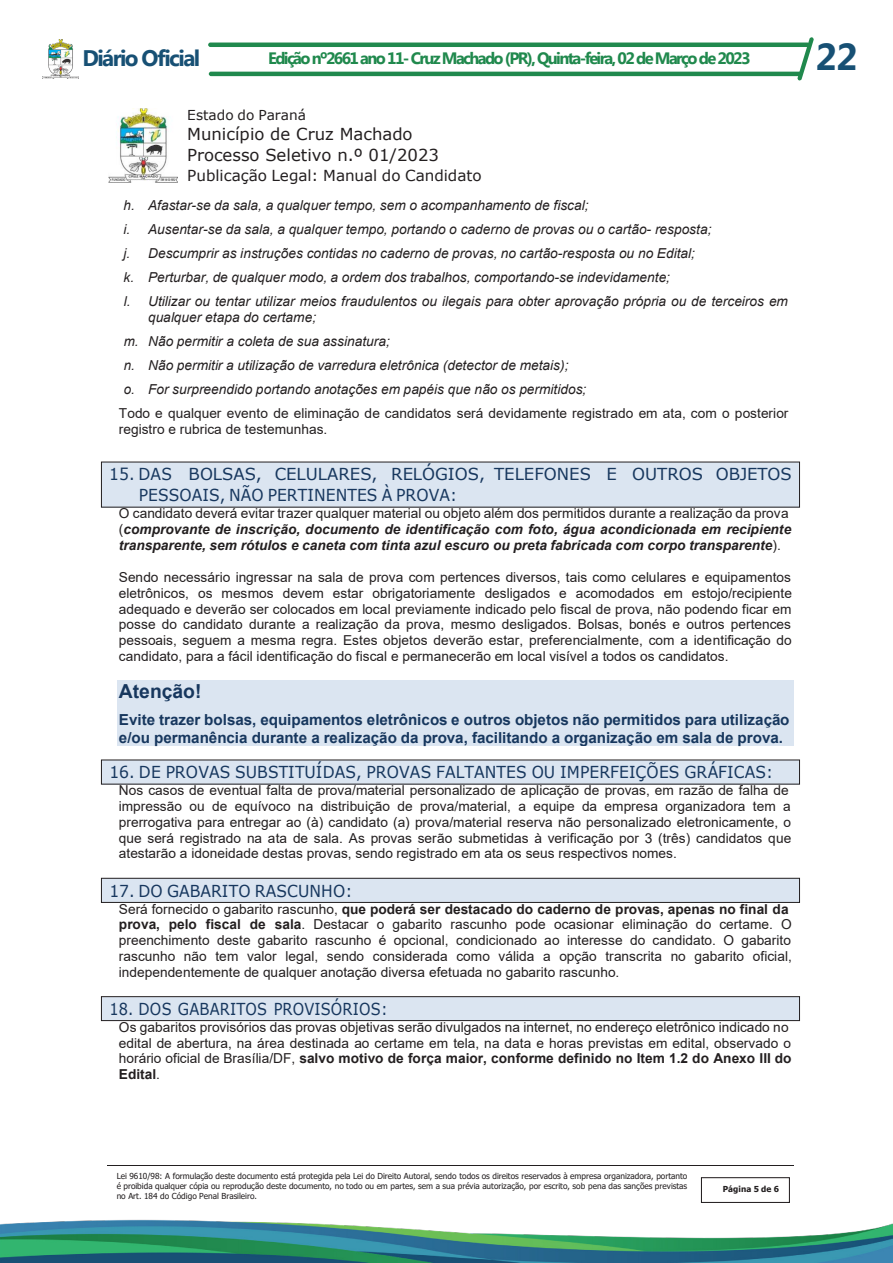
<style>
.page{position:relative;width:893px;height:1263px;background:#fff}
.page>*{position:absolute;margin:0;border:0;box-sizing:border-box;transform-origin:0 0}
.t1{font:700 37.5px "Myanmar Text";color:#175074}
.t2{font:700 22.5px "Myanmar Text";letter-spacing:-.07em;color:#175074}
.t3{font:700 19.35px "Arial";color:#17375e}
.t4{font:16.5px/20.9px "Verdana";letter-spacing:.005em;color:#17375e;scale:.94 1}
.t5{font:700 16.5px "Myanmar Text";letter-spacing:-.1em;color:#20894d}
.t6{font:16.5px/21px "Verdana";color:#231f20}
.t7{font:16.5px "Verdana";letter-spacing:.005em;color:#17375e;scale:.88 1}
.t8{font:700 15.15px/17.9px "Arial";color:#17375e}
.t9{font:15.15px "Verdana";color:#231f20}
.t10{font:13.65px/15.8px "Arial";color:#231f20}
.t11{font:italic 13.65px/24px "Arial";color:#231f20}
.t12{font:italic 700 13.65px/15.8px "Arial";color:#231f20}
.t13{font:13.65px "Verdana";color:#231f20}
.t14{font:8.25px/10.1px "Tahoma";color:#231f20;text-align:justify}
.t15{font:700 8.25px "Tahoma";color:#231f20}
.s1{font-weight:400;font-style:normal}
.s2{font-weight:700}
</style>
<div class="page">
<img style="left:0;top:1219px;width:893px;height:44px">
<hr style="left:208px;top:43px;width:602px;height:4px;background:#20894d;border-radius:2px">
<hr style="left:209px;top:72px;width:593px;height:4px;background:#20894d;border-radius:2px">
<img style="left:43px;top:40px;width:36px;height:38px">
<svg style="left:797px;top:37px;width:17px;height:44px"></svg>
<img style="left:109px;top:108px;width:68px;height:74px">
<div style="left:701px;top:1177px;width:89px;height:26px;border:1px solid #231f20"></div>
<hr style="left:107px;top:1165px;width:687px;height:1px;background:#231f20">
<div style="left:101px;top:462px;width:698px;height:45px;background:#dbe5f1"></div>
<div style="left:117px;top:681px;width:677px;height:65px;background:#dbe5f1"></div>
<div style="left:101px;top:760px;width:698px;height:24px;background:#dbe5f1"></div>
<div style="left:101px;top:878px;width:698px;height:24px;background:#dbe5f1"></div>
<div style="left:101px;top:878px;width:699px;height:25px;border:1px solid #231f20"></div>
<div style="left:101px;top:997px;width:698px;height:23px;background:#dbe5f1"></div>
<div style="left:101px;top:996px;width:699px;height:25px;border:1px solid #231f20"></div>
<p class="t2" style="left:82px;top:45px;width:119px">Diário Oficial</p>
<p class="t5" style="left:268px;top:49px;width:484px">Edição nº2661 ano 11- Cruz Machado (PR), Quinta-feira, 02 de Março de 2023</p>
<p class="t1" style="left:815px;top:35px;width:44px">22</p>
<p class="t13" style="left:187px;top:106px;width:120px">Estado do Paraná</p>
<p class="t6" style="left:187px;top:124px;width:253px">Município de Cruz Machado<br>Processo Seletivo n.º 01/2023</p>
<p class="t9" style="left:187px;top:165px;width:296px">Publicação Legal: Manual do Candidato</p>
<p class="t11" style="left:124px;top:193px;width:666px">h. Afastar-se da sala, a qualquer tempo, sem o acompanhamento de fiscal;<br>i. Ausentar-se da sala, a qualquer tempo, portando o caderno de provas ou o cartão- resposta;<br>j. Descumprir as instruções contidas no caderno de provas, no cartão-resposta ou no Edital;<br>k. Perturbar, de qualquer modo, a ordem dos trabalhos, comportando-se indevidamente;<br>l. Utilizar ou tentar utilizar meios fraudulentos ou ilegais para obter aprovação própria ou de terceiros em</p>
<p class="t11" style="left:148px;top:305px;width:170px">qualquer etapa do certame;</p>
<p class="t11" style="left:124px;top:329px;width:268px">m. Não permitir a coleta de sua assinatura;</p>
<p class="t11" style="left:124px;top:353px;width:446px">n. Não permitir a utilização de varredura eletrônica (detector de metais);</p>
<p class="t11" style="left:124px;top:377px;width:464px">o. For surpreendido portando anotações em papéis que não os permitidos;</p>
<p class="t10" style="left:119px;top:405px;width:671px">Todo e qualquer evento de eliminação de candidatos será devidamente registrado em ata, com o posterior</p>
<p class="t10" style="left:119px;top:421px;width:210px">registro e rubrica de testemunhas.</p>
<p class="t4" style="left:139px;top:464px;width:696px;text-indent:-30px">15. DAS BOLSAS, CELULARES, RELÓGIOS, TELEFONES E OUTROS OBJETOS<br>PESSOAIS, NÃO PERTINENTES À PROVA:</p>
<p class="t12" style="left:119px;top:506px;width:674px"><span class="s1">O candidato deverá evitar trazer qualquer material ou objeto além dos permitidos durante a realização da prova (</span>comprovante de inscrição, documento de identificação com foto, água acondicionada em recipiente transparente, sem rótulos e caneta com tinta azul escuro ou preta fabricada com corpo transparente<span class="s1">).</span></p>
<p class="t10" style="left:119px;top:569px;width:674px;text-align:justify">Sendo necessário ingressar na sala de prova com pertences diversos, tais como celulares e equipamentos eletrônicos, os mesmos devem estar obrigatoriamente desligados e acomodados em estojo/recipiente adequado e deverão ser colocados em local previamente indicado pelo fiscal de prova, não podendo ficar em posse do candidato durante a realização da prova, mesmo desligados. Bolsas, bonés e outros pertences pessoais, seguem a mesma regra. Estes objetos deverão estar, preferencialmente, com a identificação do candidato, para a fácil identificação do fiscal e permanecerão em local visível a todos os candidatos.</p>
<p class="t3" style="left:119px;top:678px;width:84px">Atenção!</p>
<p class="t8" style="left:119px;top:711px;width:672px">Evite trazer bolsas, equipamentos eletrônicos e outros objetos não permitidos para utilização e/ou permanência durante a realização da prova, facilitando a organização em sala de prova.</p>
<p class="t4" style="left:109px;top:761px;width:708px">16. DE PROVAS SUBSTITUÍDAS, PROVAS FALTANTES OU IMPERFEIÇÕES GRÁFICAS:</p>
<p class="t10" style="left:119px;top:782px;width:674px">Nos casos de eventual falta de prova/material personalizado de aplicação de provas, em razão de falha de impressão ou de equívoco na distribuição de prova/material, a equipe da empresa organizadora tem a prerrogativa para entregar ao (à) candidato (a) prova/material reserva não personalizado eletronicamente, o que será registrado na ata de sala. As provas serão submetidas à verificação por 3 (três) candidatos que atestarão a idoneidade destas provas, sendo registrado em ata os seus respectivos nomes.</p>
<p class="t4" style="left:109px;top:880px;width:260px">17. DO GABARITO RASCUNHO:</p>
<p class="t10" style="left:119px;top:901px;width:675px">Será fornecido o gabarito rascunho, <span class="s2">que poderá ser destacado do caderno de provas, apenas no final da prova, pelo fiscal de sala</span>. Destacar o gabarito rascunho pode ocasionar eliminação do certame. O preenchimento deste gabarito rascunho é opcional, condicionado ao interesse do candidato. O gabarito rascunho não tem valor legal, sendo considerada como válida a opção transcrita no gabarito oficial, independentemente de qualquer anotação diversa efetuada no gabarito rascunho.</p>
<p class="t7" style="left:109px;top:997px;width:318px">18. DOS GABARITOS PROVISÓRIOS:</p>
<p class="t10" style="left:119px;top:1019px;width:674px">Os gabaritos provisórios das provas objetivas serão divulgados na internet, no endereço eletrônico indicado no edital de abertura, na área destinada ao certame em tela, na data e horas previstas em edital, observado o horário oficial de Brasília/DF, <span class="s2">salvo motivo de força maior, conforme definido no Item 1.2 do Anexo III do Edital</span>.</p>
<p class="t14" style="left:117px;top:1171px;width:572px">Lei 9610/98: A formulação deste documento está protegida pela Lei do Direito Autoral, sendo todos os direitos reservados à empresa organizadora, portanto é proibida qualquer cópia ou reprodução deste documento, no todo ou em partes, sem a sua prévia autorização, por escrito, sob pena das sanções previstas no Art. 184 do Código Penal Brasileiro.</p>
<p class="t15" style="left:723px;top:1183px;width:58px">Página 5 de 6</p>
</div>
